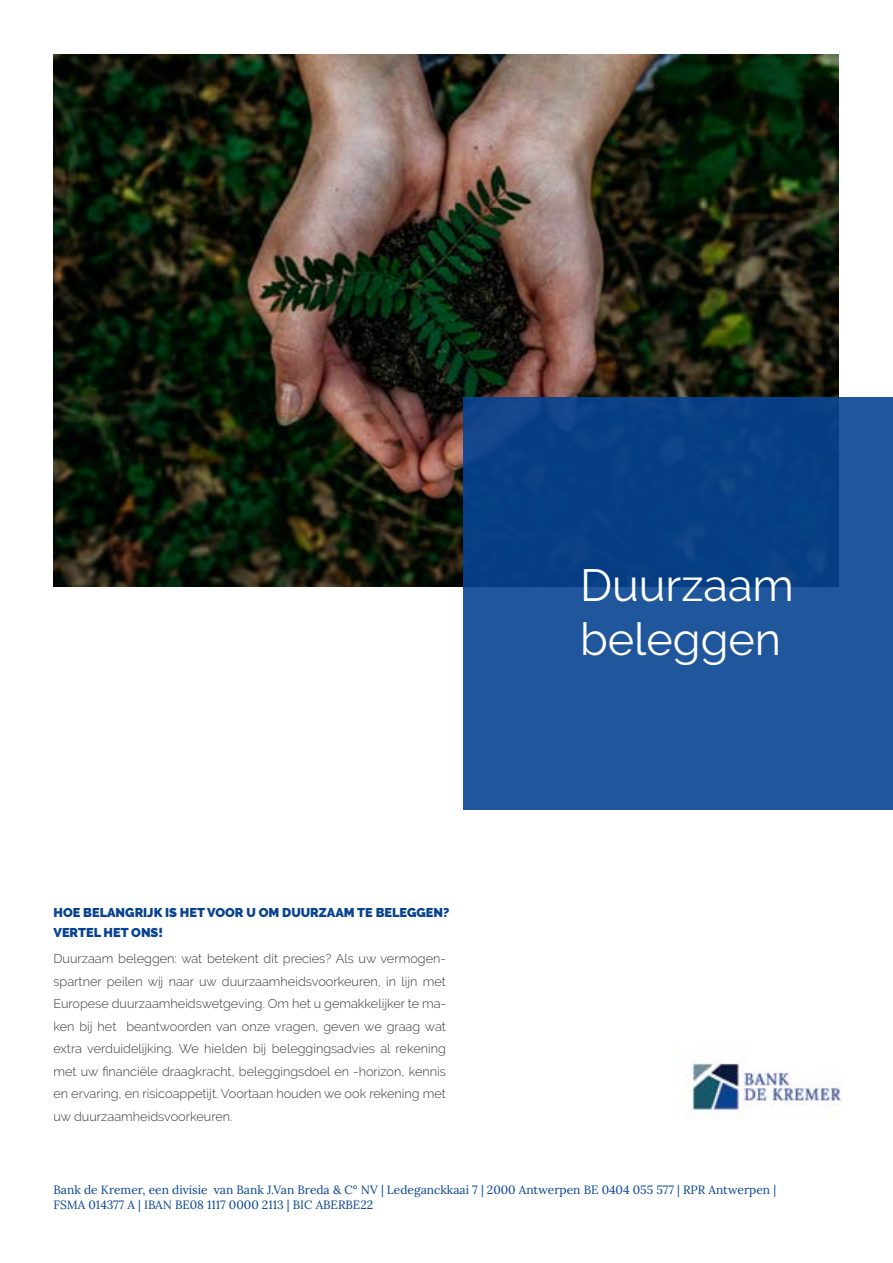
<style>
.page{position:relative;width:893px;height:1263px;background:#fff}
.page>*{position:absolute;margin:0;border:0;box-sizing:border-box;transform-origin:0 0}
.t1{font:45px/54px "Raleway";color:#fff}
.t2{font:300 12.75px/22.5px "Raleway";color:#393837;text-align:justify}
.t3{font:900 12.75px/19.5px "Raleway";color:#074391}
.t4{font:12px/14.4px "Lora";color:#074391}
</style>
<div class="page">
<img style="left:53px;top:54px;width:786px;height:532px">
<svg style="left:463px;top:398px;width:430px;height:412px;background:#154c92"></svg>
<img style="left:686px;top:1058px;width:156px;height:61px">
<p class="t3" style="left:53px;top:903px;width:397px">HOE BELANGRIJK IS HET VOOR U OM DUURZAAM TE BELEGGEN?<br>VERTEL HET ONS!</p>
<p class="t2" style="left:53px;top:947px;width:394px">Duurzaam beleggen: wat betekent dit precies? Als uw vermogen&shy;spartner peilen wij naar uw duurzaamheidsvoorkeuren, in lijn met Europese duurzaamheidswetgeving. Om het u gemakkelijker te ma&shy;ken bij het beantwoorden van onze vragen, geven we graag wat extra verduidelijking. We hielden bij beleggingsadvies al rekening met uw financiële draagkracht, beleggingsdoel en -horizon, kennis en ervaring, en risicoappetijt. Voortaan houden we ook rekening met uw duurzaamheidsvoorkeuren.</p>
<h1 class="t1" style="left:580px;top:558px;width:215px">Duurzaam beleggen</h1>
<p class="t4" style="left:53px;top:1182px;width:724px">Bank de Kremer, een divisie van Bank J.Van Breda &amp; C° NV | Ledeganckkaai 7 | 2000 Antwerpen BE 0404 055 577 | RPR Antwerpen |<br>FSMA 014377 A | IBAN BE08 1117 0000 2113 | BIC ABERBE22</p>
</div>
